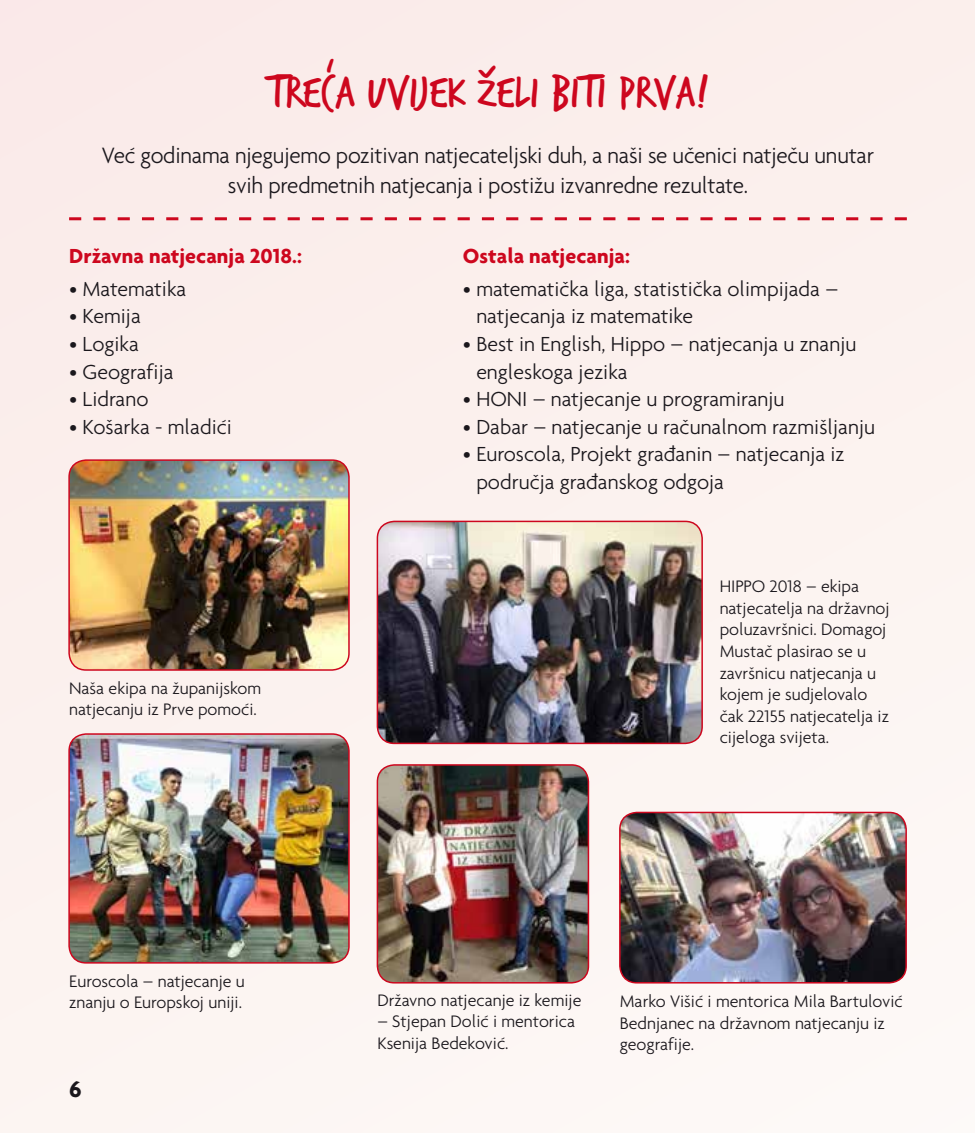
<style>
.page{position:relative;width:975px;height:1133px;background:#fff}
.page>*{position:absolute;margin:0;border:0;box-sizing:border-box;transform-origin:0 0}
.t1{font:48px "Trash Hand";letter-spacing:.01em;color:#cd071e}
.t2{font:300 24px/30px "Agenda";letter-spacing:-.01em;color:#1a171c;text-align:center}
.t3{font:700 24px "Agenda";color:#1a171c}
.t4{font:300 22px/27.6px "Agenda";color:#1a171c}
.t5{font:700 22px "Agenda";color:#cd071e}
.t6{font:300 18px/21.6px "Agenda";color:#1a171c}
</style>
<div class="page">
<div style="left:0;top:0;width:974px;height:1132px;background:#fbf1ee"></div>
<svg style="left:69px;top:217px;width:837px;height:3px"></svg>
<img style="left:619px;top:813px;width:286px;height:169px">
<div style="left:619px;top:811px;width:287px;height:172px;border:2px solid #cd071e;border-radius:17px"></div>
<img style="left:379px;top:764px;width:209px;height:218px">
<div style="left:376px;top:764px;width:213px;height:219px;border:2px solid #cd071e;border-radius:17px"></div>
<img style="left:379px;top:521px;width:323px;height:222px">
<div style="left:376px;top:520px;width:326px;height:224px;border:2px solid #cd071e;border-radius:17px"></div>
<img style="left:71px;top:734px;width:278px;height:228px">
<div style="left:68px;top:733px;width:281px;height:230px;border:2px solid #cd071e;border-radius:17px"></div>
<img style="left:69px;top:460px;width:280px;height:210px">
<div style="left:68px;top:459px;width:281px;height:211px;border:2px solid #cd071e;border-radius:17px"></div>
<h1 class="t1" style="left:267px;top:68px;width:442px">TREC<sup>‘</sup>A UVIJEK Z<sup>ˇ</sup>ELI BITI PRVA!</h1>
<h2 class="t2" style="left:102px;top:140px;width:773px">Već godinama njegujemo pozitivan natjecateljski duh, a naši se učenici natječu unutar svih predmetnih natjecanja i postižu izvanredne rezultate.</h2>
<p class="t5" style="left:69px;top:242px;width:234px">Državna natjecanja 2018.:</p>
<p class="t5" style="left:463px;top:242px;width:168px">Ostala natjecanja:</p>
<p class="t4" style="left:69px;top:274px;width:119px">• Matematika</p>
<p class="t4" style="left:69px;top:302px;width:73px">• Kemija</p>
<p class="t4" style="left:69px;top:329px;width:71px">• Logika</p>
<p class="t4" style="left:69px;top:357px;width:106px">• Geografija</p>
<p class="t4" style="left:69px;top:385px;width:81px">• Lidrano</p>
<p class="t4" style="left:69px;top:412px;width:164px">• Košarka - mladići</p>
<p class="t6" style="left:69px;top:676px;width:194px">Naša ekipa na županijskom natjecanju iz Prve pomoći.</p>
<p class="t6" style="left:69px;top:969px;width:177px">Euroscola – natjecanje u znanju o Europskoj uniji.</p>
<h2 class="t3" style="left:69px;top:1074px;width:14px">6</h2>
<p class="t4" style="left:476px;top:274px;width:363px;text-indent:-13px">• matematička liga, statistička olimpijada – natjecanja iz matematike</p>
<p class="t4" style="left:476px;top:330px;width:381px;text-indent:-13px">• Best in English, Hippo – natjecanja u znanju engleskoga jezika</p>
<p class="t4" style="left:463px;top:385px;width:323px">• HONI – natjecanje u programiranju</p>
<p class="t4" style="left:463px;top:412px;width:413px">• Dabar – natjecanje u računalnom razmišljanju</p>
<p class="t4" style="left:476px;top:440px;width:369px;text-indent:-13px">• Euroscola, Projekt građanin – natjecanja iz područja građanskog odgoja</p>
<p class="t6" style="left:719px;top:575px;width:171px">HIPPO 2018 – ekipa natjecatelja na državnoj poluzavršnici. Domagoj<br>Mustač plasirao se u završnicu natjecanja u kojem je sudjelovalo čak 22155 natjecatelja iz cijeloga svijeta.</p>
<p class="t6" style="left:377px;top:988px;width:205px">Državno natjecanje iz kemije</p>
<p class="t6" style="left:377px;top:1010px;width:199px">– Stjepan Dolić i mentorica<br>Ksenija Bedeković.</p>
<p class="t6" style="left:619px;top:989px;width:284px">Marko Višić i mentorica Mila Bartulović<br>Bednjanec na državnom natjecanju iz geografije.</p>
</div>
